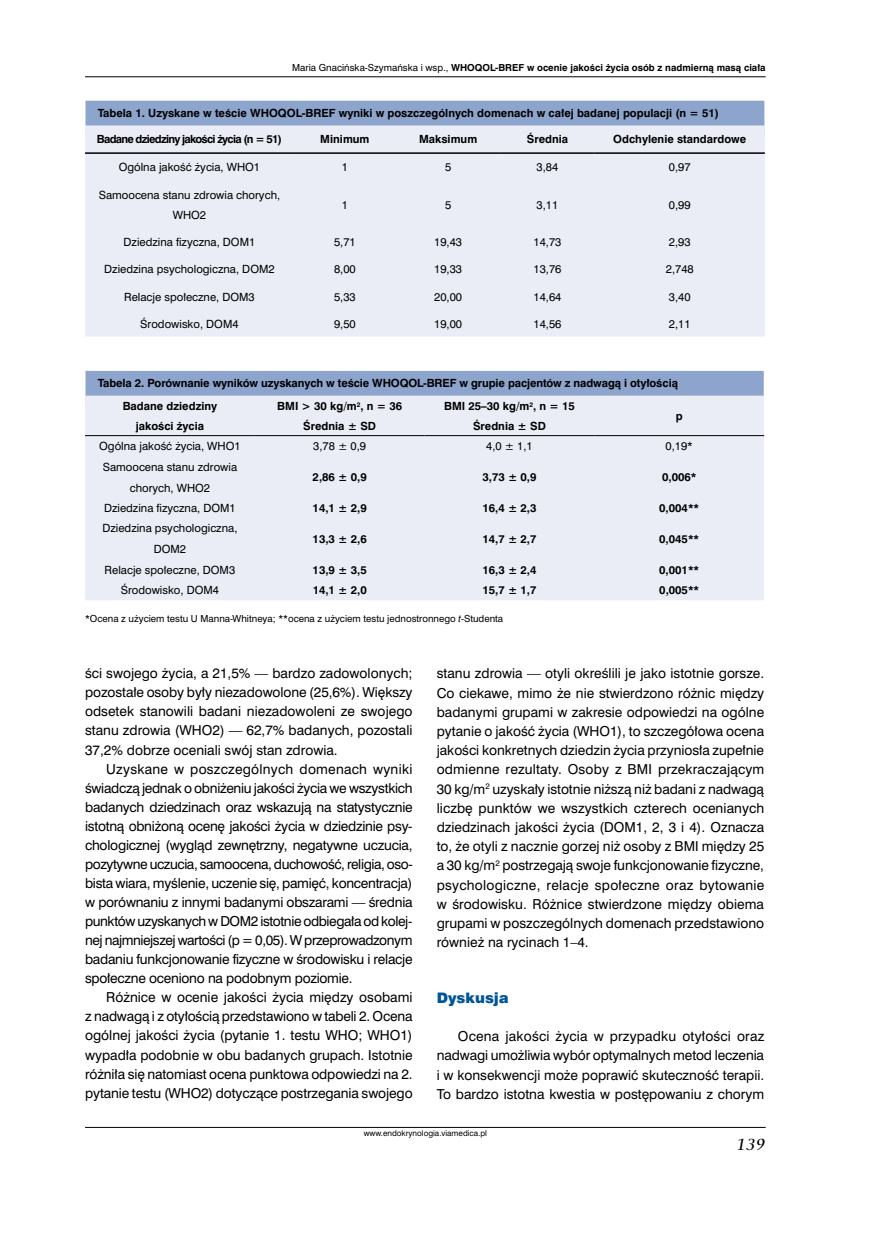
<style>
.page{position:relative;width:872px;height:1234px;background:#fff}
.page>*{position:absolute;margin:0;border:0;box-sizing:border-box;transform-origin:0 0}
.t1{font:italic 16.5px "Carmina Md PL";color:#000}
.t2{font:13.5px "Swis 721 Blk PL";color:#005699}
.t3{font:12.75px/19px "Swis 721 PL";color:#000;text-align:justify}
.t4{font:700 10.5px/19.5px "Swis 721 PL";color:#000;text-align:center}
.t5{font:10.5px/21px "Swis 721 PL";color:#000;text-align:center}
.t6{font:700 10.5px "Swis 721 PL";letter-spacing:-.07em;color:#000}
.t7{font:700 9px "Swis 721 PL";color:#000}
.t8{font:9px "Swis 721 PL";color:#000}
.t9{font:7.5px "Swis 721 PL";color:#000}
.s1{font-weight:400}
.s2{font-style:italic}
</style>
<div class="page">
<hr style="left:85px;top:1126px;width:680px;height:1px;background:#000">
<hr style="left:85px;top:76px;width:680px;height:1px;background:#000">
<div style="left:85px;top:101px;width:679px;height:37px;background:#8da4cd"></div>
<div style="left:85px;top:125px;width:680px;height:211px;background:#ebedf6"></div>
<hr style="left:85px;top:153px;width:209px;height:1px;background:#000">
<hr style="left:294px;top:153px;width:102px;height:1px;background:#000">
<hr style="left:396px;top:153px;width:104px;height:1px;background:#000">
<hr style="left:500px;top:153px;width:94px;height:1px;background:#000">
<hr style="left:594px;top:153px;width:171px;height:1px;background:#000">
<div style="left:85px;top:371px;width:678px;height:37px;background:#8da4cd"></div>
<div style="left:85px;top:395px;width:679px;height:205px;background:#ebedf6"></div>
<hr style="left:85px;top:435px;width:170px;height:1px;background:#000">
<hr style="left:255px;top:435px;width:169px;height:1px;background:#000">
<hr style="left:424px;top:435px;width:170px;height:1px;background:#000">
<hr style="left:594px;top:435px;width:170px;height:1px;background:#000">
<p class="t7" style="left:292px;top:61px;width:475px"><span class="s1">Maria Gnacińska-Szymańska i wsp.,</span> WHOQOL-BREF w ocenie jakości życia osób z nadmierną masą ciała</p>
<p class="t4" style="left:98px;top:103px;width:622px">Tabela 1. Uzyskane w teście WHOQOL-BREF wyniki w poszczególnych domenach w całej badanej populacji (n = 51)</p>
<p class="t6" style="left:97px;top:132px;width:187px">Badane dziedziny jakości życia (n = 51)</p>
<p class="t4" style="left:320px;top:129px;width:51px">Minimum</p>
<p class="t4" style="left:419px;top:129px;width:60px">Maksimum</p>
<p class="t4" style="left:527px;top:129px;width:43px">Średnia</p>
<p class="t4" style="left:613px;top:129px;width:135px">Odchylenie standardowe</p>
<p class="t5" style="left:119px;top:157px;width:143px">Ogólna jakość życia, WHO1</p>
<p class="t5" style="left:342px;top:157px;width:8px">1</p>
<p class="t5" style="left:445px;top:157px;width:8px">5</p>
<p class="t5" style="left:536px;top:157px;width:23px">3,84</p>
<p class="t5" style="left:669px;top:157px;width:23px">0,97</p>
<p class="t5" style="left:99px;top:185px;width:183px;line-height:19.5px">Samoocena stanu zdrowia chorych,<br>WHO2</p>
<p class="t5" style="left:342px;top:194px;width:8px">1</p>
<p class="t5" style="left:445px;top:194px;width:8px">5</p>
<p class="t5" style="left:536px;top:194px;width:23px">3,11</p>
<p class="t5" style="left:669px;top:194px;width:23px">0,99</p>
<p class="t5" style="left:124px;top:231px;width:133px">Dziedzina fizyczna, DOM1</p>
<p class="t5" style="left:334px;top:231px;width:23px">5,71</p>
<p class="t5" style="left:434px;top:231px;width:29px">19,43</p>
<p class="t5" style="left:533px;top:231px;width:29px">14,73</p>
<p class="t5" style="left:669px;top:231px;width:23px">2,93</p>
<p class="t5" style="left:104px;top:258px;width:172px">Dziedzina psychologiczna, DOM2</p>
<p class="t5" style="left:334px;top:258px;width:23px">8,00</p>
<p class="t5" style="left:434px;top:258px;width:29px">19,33</p>
<p class="t5" style="left:533px;top:258px;width:29px">13,76</p>
<p class="t5" style="left:666px;top:258px;width:29px">2,748</p>
<p class="t5" style="left:124px;top:286px;width:132px">Relacje społeczne, DOM3</p>
<p class="t5" style="left:334px;top:286px;width:23px">5,33</p>
<p class="t5" style="left:434px;top:286px;width:29px">20,00</p>
<p class="t5" style="left:533px;top:286px;width:29px">14,64</p>
<p class="t5" style="left:669px;top:286px;width:23px">3,40</p>
<p class="t5" style="left:140px;top:313px;width:100px">Środowisko, DOM4</p>
<p class="t5" style="left:334px;top:313px;width:23px">9,50</p>
<p class="t5" style="left:434px;top:313px;width:29px">19,00</p>
<p class="t5" style="left:533px;top:313px;width:29px">14,56</p>
<p class="t5" style="left:669px;top:313px;width:23px">2,11</p>
<p class="t4" style="left:123px;top:371px;width:557px;line-height:23px;text-align:left;text-indent:-25px">Tabela 2. Porównanie wyników uzyskanych w teście WHOQOL-BREF w grupie pacjentów z nadwagą i otyłością<br>Badane dziedziny</p>
<p class="t4" style="left:136px;top:415px;width:70px">jakości życia</p>
<p class="t4" style="left:277px;top:396px;width:126px">BMI &gt; 30 kg/m<sup>2</sup>, n = 36<br>Średnia ± SD</p>
<p class="t4" style="left:444px;top:396px;width:132px">BMI 25–30 kg/m<sup>2</sup>, n = 15<br>Średnia ± SD</p>
<p class="t4" style="left:676px;top:406px;width:8px">p</p>
<p class="t5" style="left:99px;top:435px;width:143px">Ogólna jakość życia, WHO1</p>
<p class="t5" style="left:313px;top:435px;width:54px">3,78 ± 0,9</p>
<p class="t5" style="left:486px;top:435px;width:48px">4,0 ± 1,1</p>
<p class="t5" style="left:665px;top:435px;width:29px">0,19*</p>
<p class="t5" style="left:103px;top:456px;width:136px">Samoocena stanu zdrowia chorych, WHO2</p>
<p class="t4" style="left:313px;top:467px;width:56px">2,86 ± 0,9</p>
<p class="t4" style="left:482px;top:467px;width:56px">3,73 ± 0,9</p>
<p class="t4" style="left:662px;top:467px;width:36px">0,006*</p>
<p class="t5" style="left:104px;top:497px;width:133px">Dziedzina fizyczna, DOM1</p>
<p class="t4" style="left:313px;top:498px;width:56px">14,1 ± 2,9</p>
<p class="t4" style="left:482px;top:498px;width:56px">16,4 ± 2,3</p>
<p class="t4" style="left:659px;top:498px;width:41px">0,004**</p>
<p class="t5" style="left:102px;top:517px;width:136px">Dziedzina psychologiczna,<br>DOM2</p>
<p class="t4" style="left:313px;top:529px;width:56px">13,3 ± 2,6</p>
<p class="t4" style="left:482px;top:529px;width:56px">14,7 ± 2,7</p>
<p class="t4" style="left:659px;top:529px;width:41px">0,045**</p>
<p class="t5" style="left:105px;top:559px;width:132px">Relacje społeczne, DOM3</p>
<p class="t4" style="left:313px;top:560px;width:56px">13,9 ± 3,5</p>
<p class="t4" style="left:482px;top:560px;width:56px">16,3 ± 2,4</p>
<p class="t4" style="left:659px;top:560px;width:41px">0,001**</p>
<p class="t5" style="left:121px;top:579px;width:100px">Środowisko, DOM4</p>
<p class="t4" style="left:313px;top:580px;width:56px">14,1 ± 2,0</p>
<p class="t4" style="left:482px;top:580px;width:56px">15,7 ± 1,7</p>
<p class="t4" style="left:659px;top:580px;width:41px">0,005**</p>
<p class="t8" style="left:85px;top:613px;width:419px">*Ocena z użyciem testu U Manna-Whitneya; **ocena z użyciem testu jednostronnego <span class="s2">t</span>-Studenta</p>
<p class="t3" style="left:85px;top:663px;width:329px">ści swojego życia, a 21,5% — bardzo zadowolonych; pozostałe osoby były niezadowolone (25,6%). Większy odsetek stanowili badani niezadowoleni ze swojego stanu zdrowia (WHO2) — 62,7% badanych, pozostali 37,2% dobrze oceniali swój stan zdrowia.</p>
<p class="t3" style="left:85px;top:759px;width:329px;text-indent:21px">Uzyskane w poszczególnych domenach wyniki świadczą jednak o obniżeniu jakości życia we wszystkich badanych dziedzinach oraz wskazują na statystycznie istotną obniżoną ocenę jakości życia w dziedzinie psy&shy;chologicznej (wygląd zewnętrzny, negatywne uczucia, pozytywne uczucia, samoocena, duchowość, religia, oso&shy;bista wiara, myślenie, uczenie się, pamięć, koncentracja) w porównaniu z innymi badanymi obszarami — średnia punktów uzyskanych w DOM2 istotnie odbiegała od kolej&shy;nej najmniejszej wartości (p = 0,05). W przeprowadzonym badaniu funkcjonowanie fizyczne w środowisku i relacje społeczne oceniono na podobnym poziomie.</p>
<p class="t3" style="left:85px;top:987px;width:329px;text-indent:21px">Różnice w ocenie jakości życia między osobami z nadwagą i z otyłością przedstawiono w tabeli 2. Ocena ogólnej jakości życia (pytanie 1. testu WHO; WHO1) wypadła podobnie w obu badanych grupach. Istotnie różniła się natomiast ocena punktowa odpowiedzi na 2. pytanie testu (WHO2) dotyczące postrzegania swojego</p>
<p class="t3" style="left:437px;top:663px;width:329px">stanu zdrowia — otyli określili je jako istotnie gorsze.<br>Co ciekawe, mimo że nie stwierdzono różnic między badanymi grupami w zakresie odpowiedzi na ogólne pytanie o jakość życia (WHO1), to szczegółowa ocena jakości konkretnych dziedzin życia przyniosła zupełnie odmienne rezultaty. Osoby z BMI przekraczającym 30 kg/m<sup>2</sup> uzyskały istotnie niższą niż badani z nadwagą liczbę punktów we wszystkich czterech ocenianych dziedzinach jakości życia (DOM1, 2, 3 i 4). Oznacza to, że otyli z nacznie gorzej niż osoby z BMI między 25 a 30 kg/m<sup>2</sup> postrzegają swoje funkcjonowanie fizyczne, psychologiczne, relacje społeczne oraz bytowanie w środowisku. Różnice stwierdzone między obiema grupami w poszczególnych domenach przedstawiono również na rycinach 1–4.</p>
<p class="t2" style="left:437px;top:989px;width:74px">Dyskusja</p>
<p class="t3" style="left:437px;top:1026px;width:329px;text-indent:21px">Ocena jakości życia w przypadku otyłości oraz nadwagi umożliwia wybór optymalnych metod leczenia i w konsekwencji może poprawić skuteczność terapii.<br>To bardzo istotna kwestia w postępowaniu z chorym</p>
<p class="t9" style="left:364px;top:1127px;width:125px">www.endokrynologia.viamedica.pl</p>
<p class="t1" style="left:736px;top:1134px;width:31px">139</p>
</div>
